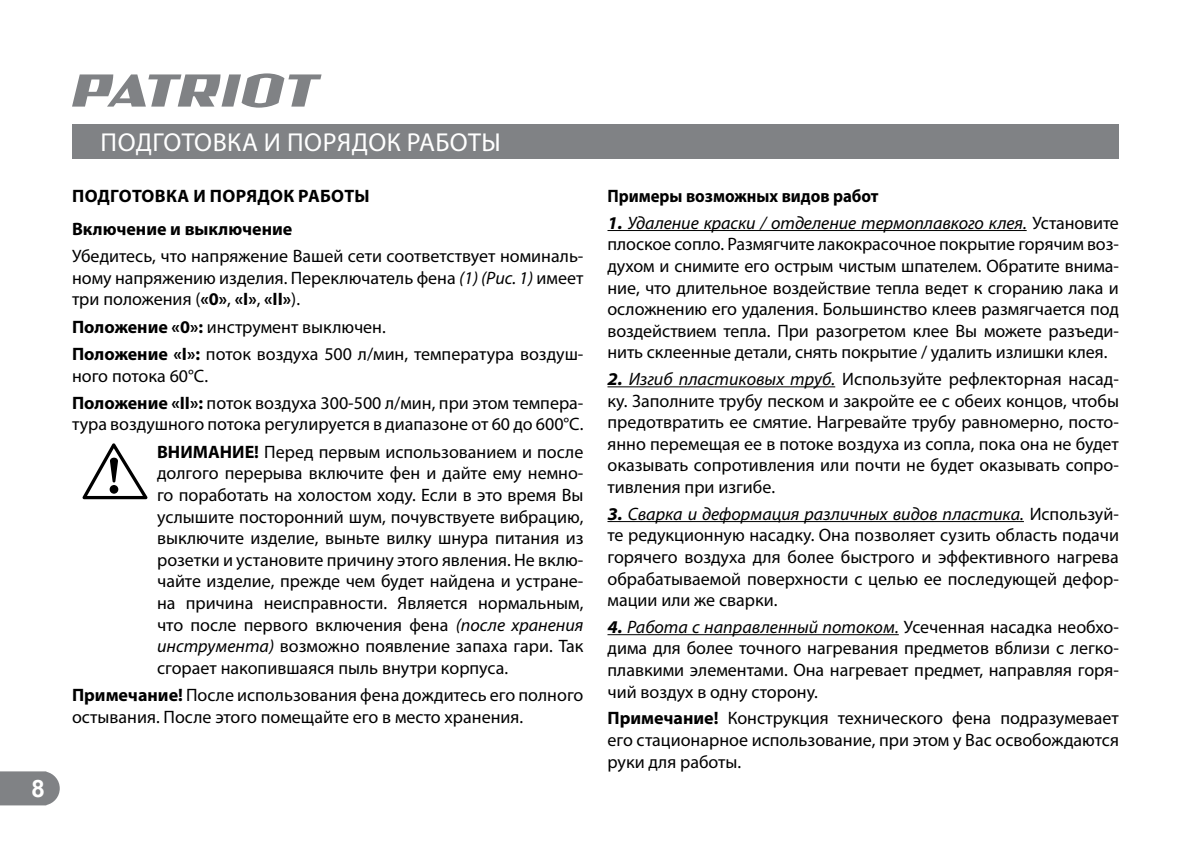
<style>
.page{position:relative;width:1191px;height:842px;background:#fff}
.page>*{position:absolute;margin:0;border:0;box-sizing:border-box;transform-origin:0 0}
.t1{font:26px "Myriad Pro";letter-spacing:.02em;color:#fff}
.t2{font:700 24px "Arial";color:#fff}
.t3{font:18px/21.6px "Myriad Pro";color:#000;text-align:justify}
.t4{font:700 18px/33px "Myriad Pro";color:#000}
.t5{font:700 18px "Myriad Pro";color:#000;scale:.93 1}
.s1{font-style:italic}
.s2{font-weight:700}
.s3{font-weight:700;font-style:italic;font-stretch:semi-expanded}
</style>
<div class="page">
<svg style="left:0;top:771px;width:60px;height:34px;background:#898b8e"></svg>
<svg style="left:72px;top:73px;width:249px;height:35px"></svg>
<div style="left:72px;top:124px;width:1047px;height:34px;background:#808285"></div>
<hr style="left:607px;top:230px;width:419px;height:1px;background:#000">
<hr style="left:607px;top:386px;width:228px;height:1px;background:#000">
<hr style="left:607px;top:521px;width:417px;height:1px;background:#000">
<hr style="left:607px;top:634px;width:291px;height:1px;background:#000">
<svg style="left:82px;top:443px;width:66px;height:56px"></svg>
<h2 class="t2" style="left:31px;top:772px;width:15px">8</h2>
<h1 class="t1" style="left:101px;top:126px;width:402px">ПОДГОТОВКА И ПОРЯДОК РАБОТЫ</h1>
<p class="t4" style="left:72px;top:180px;width:299px">ПОДГОТОВКА И ПОРЯДОК РАБОТЫ<br>Включение и выключение</p>
<p class="t3" style="left:72px;top:245px;width:513px">Убедитесь, что напряжение Вашей сети соответствует номиналь&shy;ному напряжению изделия. Переключатель фена <span class="s1">(1) (Рис. 1)</span> имеет три положения (<span class="s2">«0»</span>, <span class="s2">«I»</span>, <span class="s2">«II»</span>).</p>
<p class="t3" style="left:72px;top:313px;width:513px;line-height:27.2px"><span class="s2">Положение «0»:</span> инструмент выключен.<br><span class="s2">Положение «I»:</span> поток воздуха 500 л/мин, температура воздуш-</p>
<p class="t3" style="left:72px;top:362px;width:513px;line-height:27.2px">ного потока 60°С.<br><span class="s2">Положение «II»:</span> поток воздуха 300-500 л/мин, при этом темпера-</p>
<p class="t3" style="left:72px;top:411px;width:513px;line-height:27.2px;text-align:right">тура воздушного потока регулируется в диапазоне от 60 до 600°С.<br><span class="s2">ВНИМАНИЕ!</span> Перед первым использованием и после</p>
<p class="t3" style="left:157px;top:462px;width:428px">долгого перерыва включите фен и дайте ему немно&shy;го поработать на холостом ходу. Если в это время Вы услышите посторонний шум, почувствуете вибрацию, выключите изделие, выньте вилку шнура питания из розетки и установите причину этого явления. Не вклю&shy;чайте изделие, прежде чем будет найдена и устране&shy;на причина неисправности. Является нормальным, что после первого включения фена <span class="s1">(после хранения инструмента)</span> возможно появление запаха гари. Так сгорает накопившаяся пыль внутри корпуса.</p>
<p class="t3" style="left:72px;top:684px;width:513px"><span class="s2">Примечание!</span> После использования фена дождитесь его полного остывания. После этого помещайте его в место хранения.</p>
<p class="t5" style="left:607px;top:186px;width:293px">Примеры возможных видов работ</p>
<p class="t3" style="left:607px;top:212px;width:513px"><span class="s3">1.</span> <span class="s1">Удаление краски / отделение термоплавкого клея.</span> Установите плоское сопло. Размягчите лакокрасочное покрытие горячим воз&shy;духом и снимите его острым чистым шпателем. Обратите внима&shy;ние, что длительное воздействие тепла ведет к сгоранию лака и осложнению его удаления. Большинство клеев размягчается под воздействием тепла. При разогретом клее Вы можете разъеди&shy;нить склеенные детали, снять покрытие / удалить излишки клея.</p>
<p class="t3" style="left:607px;top:368px;width:513px"><span class="s3">2.</span> <span class="s1">Изгиб пластиковых труб.</span> Используйте рефлекторная насад&shy;ку. Заполните трубу песком и закройте ее с обеих концов, чтобы предотвратить ее смятие. Нагревайте трубу равномерно, посто&shy;янно перемещая ее в потоке воздуха из сопла, пока она не будет оказывать сопротивления или почти не будет оказывать сопро&shy;тивления при изгибе.</p>
<p class="t3" style="left:607px;top:503px;width:513px"><span class="s3">3.</span> <span class="s1">Сварка и деформация различных видов пластика.</span> Используй&shy;те редукционную насадку. Она позволяет сузить область подачи горячего воздуха для более быстрого и эффективного нагрева обрабатываемой поверхности с целью ее последующей дефор&shy;мации или же сварки.</p>
<p class="t3" style="left:607px;top:616px;width:513px"><span class="s3">4.</span> <span class="s1">Работа с направленный потоком.</span> Усеченная насадка необхо&shy;дима для более точного нагревания предметов вблизи с легко&shy;плавкими элементами. Она нагревает предмет, направляя горя&shy;чий воздух в одну сторону.</p>
<p class="t3" style="left:607px;top:707px;width:513px"><span class="s2">Примечание!</span> Конструкция технического фена подразумевает его стационарное использование, при этом у Вас освобождаются руки для работы.</p>
</div>
